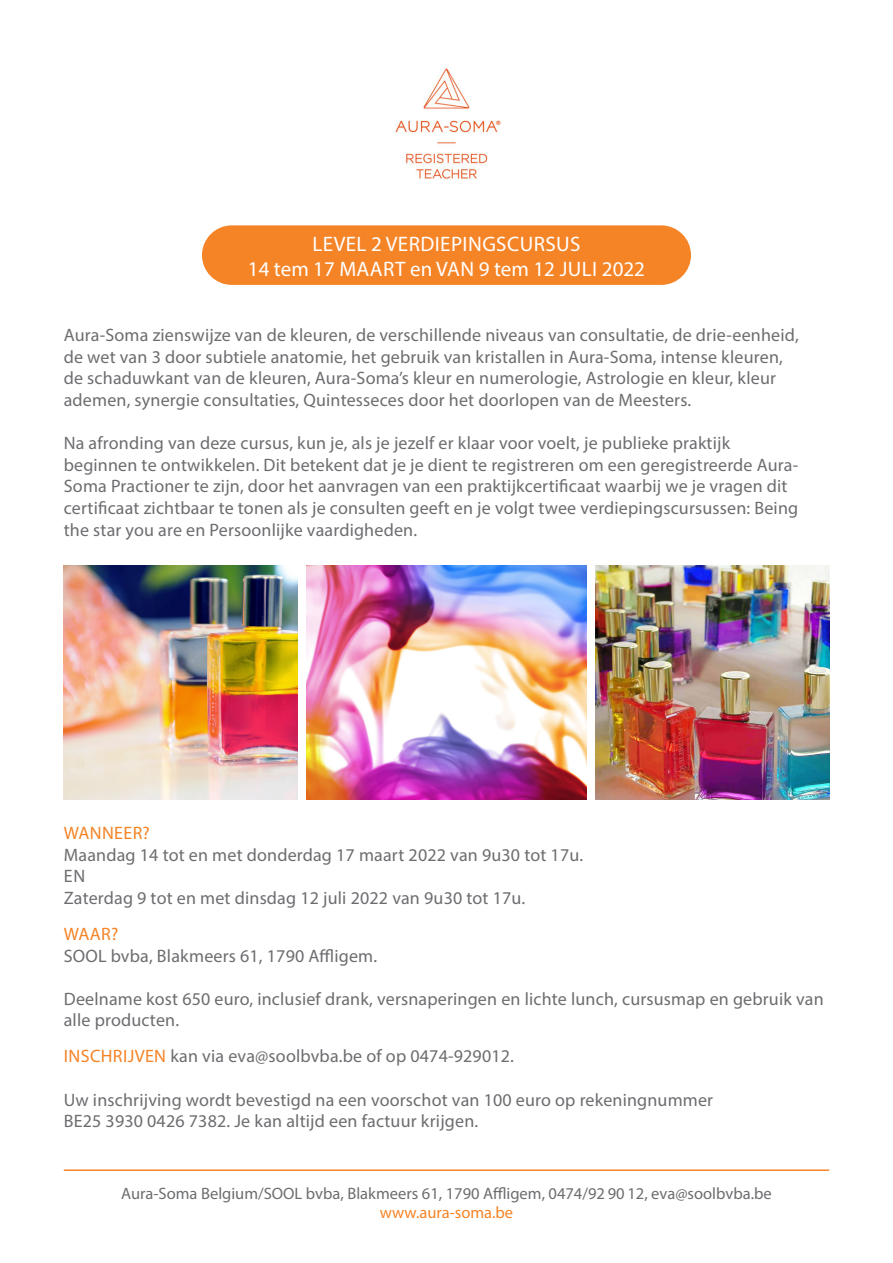
<style>
.page{position:relative;width:893px;height:1263px;background:#fff}
.page>*{position:absolute;margin:0;border:0;box-sizing:border-box;transform-origin:0 0}
.t1{font:21px "Myriad Pro";color:#fff}
.t2{font:21px "Myriad Pro";letter-spacing:.02em;color:#fff}
.t3{font:18px/21.6px "Myriad Pro";letter-spacing:.01em;color:#6c6d70}
.t4{font:18px "Myriad Pro";letter-spacing:.02em;color:#f58427}
.t5{font:16.5px "Myriad Pro";color:#6c6d70}
.t6{font:16.5px "Myriad Pro";color:#f58427}
.s1{color:#f58427}
</style>
<div class="page">
<hr style="left:64px;top:1169px;width:765px;height:2px;background:#f58427">
<img style="left:64px;top:566px;width:234px;height:233px">
<img style="left:306px;top:566px;width:281px;height:233px">
<img style="left:595px;top:566px;width:234px;height:233px">
<img style="left:395px;top:68px;width:106px;height:111px">
<div style="left:202px;top:225px;width:489px;height:60px;background:#f58427;border-radius:30px"></div>
<p class="t2" style="left:312px;top:231px;width:270px">LEVEL 2 VERDIEPINGSCURSUS</p>
<p class="t1" style="left:248px;top:256px;width:398px">14 tem 17 MAART en VAN 9 tem 12 JULI 2022</p>
<p class="t3" style="left:64px;top:324px;width:736px">Aura-Soma zienswijze van de kleuren, de verschillende niveaus van consultatie, de drie-eenheid, de wet van 3 door subtiele anatomie, het gebruik van kristallen in Aura-Soma, intense kleuren, de schaduwkant van de kleuren, Aura-Soma’s kleur en numerologie, Astrologie en kleur, kleur ademen, synergie consultaties, Quintesseces door het doorlopen van de Meesters.</p>
<p class="t3" style="left:64px;top:432px;width:736px">Na afronding van deze cursus, kun je, als je jezelf er klaar voor voelt, je publieke praktijk beginnen te ontwikkelen. Dit betekent dat je je dient te registreren om een geregistreerde Aura-Soma Practioner te zijn, door het aanvragen van een praktijkcertificaat waarbij we je vragen dit certificaat zichtbaar te tonen als je consulten geeft en je volgt twee verdiepingscursussen: Being the star you are en Persoonlijke vaardigheden.</p>
<p class="t4" style="left:64px;top:822px;width:87px">WANNEER?</p>
<p class="t3" style="left:64px;top:843px;width:521px">Maandag 14 tot en met donderdag 17 maart 2022 van 9u30 tot 17u.</p>
<p class="t3" style="left:64px;top:865px;width:23px">EN</p>
<p class="t3" style="left:64px;top:887px;width:463px">Zaterdag 9 tot en met dinsdag 12 juli 2022 van 9u30 tot 17u.</p>
<p class="t4" style="left:64px;top:923px;width:56px">WAAR?</p>
<p class="t3" style="left:64px;top:944px;width:315px">SOOL bvba, Blakmeers 61, 1790 Affligem.</p>
<p class="t3" style="left:64px;top:987px;width:761px">Deelname kost 650 euro, inclusief drank, versnaperingen en lichte lunch, cursusmap en gebruik van alle producten.</p>
<p class="t3" style="left:64px;top:1045px;width:452px"><span class="s1">INSCHRIJVEN</span> kan via eva@soolbvba.be of op 0474-929012.</p>
<p class="t3" style="left:64px;top:1088px;width:651px">Uw inschrijving wordt bevestigd na een voorschot van 100 euro op rekeningnummer<br>BE25 3930 0426 7382. Je kan altijd een factuur krijgen.</p>
<p class="t5" style="left:121px;top:1183px;width:652px">Aura-Soma Belgium/SOOL bvba, Blakmeers 61, 1790 Affligem, 0474/92 90 12, eva@soolbvba.be</p>
<p class="t6" style="left:380px;top:1203px;width:135px">www.aura-soma.be</p>
</div>
